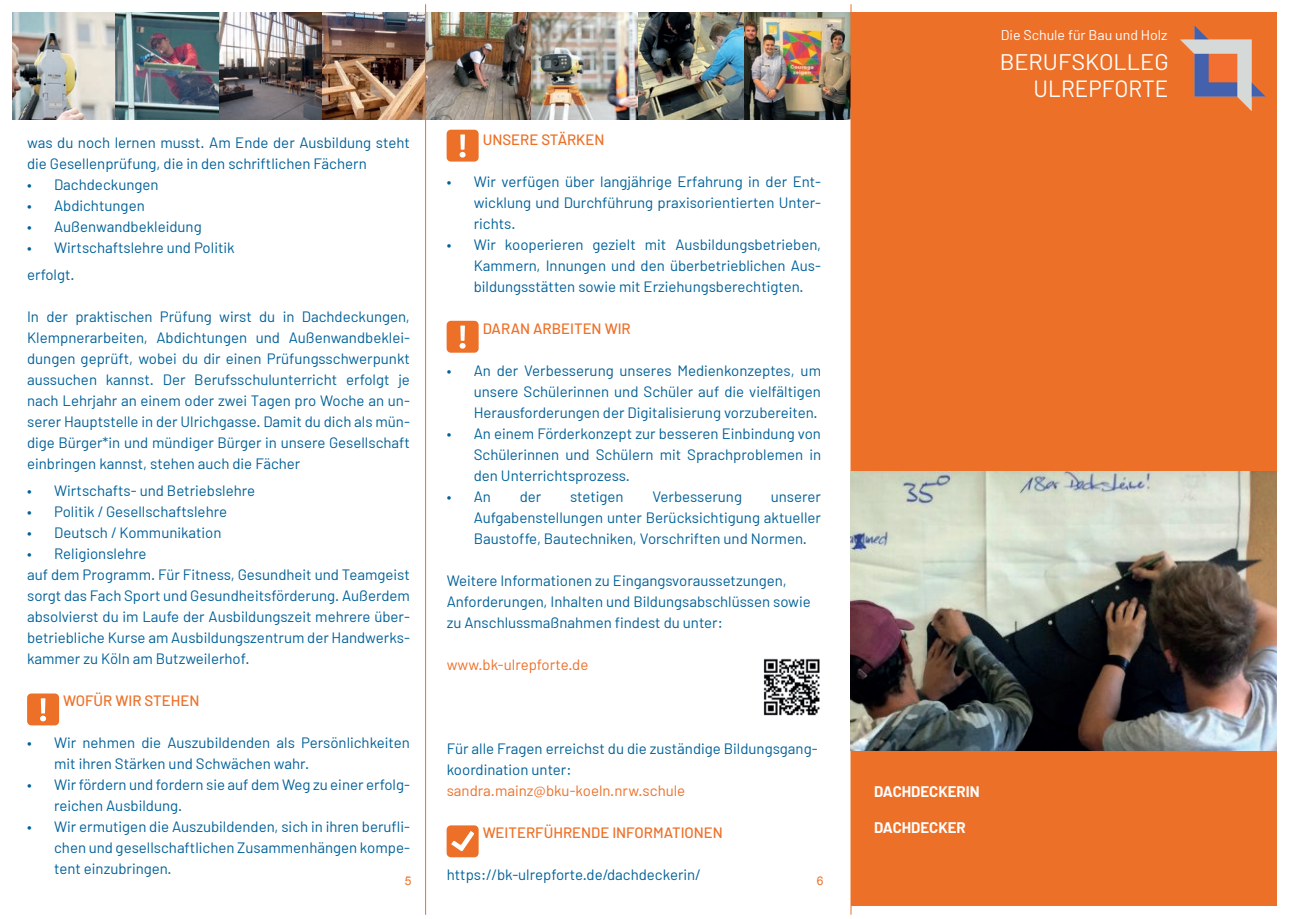
<style>
.page{position:relative;width:1289px;height:919px;background:#fff}
.page>*{position:absolute;margin:0;border:0;box-sizing:border-box;transform-origin:0 0}
.t1{font:23.4px "Barlow";color:#fff;scale:.96 1}
.t2{font:22.5px "Barlow";color:#fff;scale:1.04 1}
.t3{font:15px/21px "Barlow";color:#006199}
.t4{font:500 15px "Barlow";color:#ed7028}
.t5{font:15px "Barlow";color:#ed7028}
.t6{font:700 15px "Barlow";color:#fff}
.t7{font:14.1px "Barlow";color:#fff}
.t8{font:12px "Arial";color:#ed7028}
</style>
<div class="page">
<div style="left:850px;top:13px;width:426px;height:893px;background:#ed7028"></div>
<img style="left:13px;top:13px;width:103px;height:106px">
<img style="left:116px;top:13px;width:103px;height:106px">
<img style="left:219px;top:13px;width:103px;height:106px">
<img style="left:322px;top:13px;width:103px;height:106px">
<img style="left:426px;top:13px;width:105px;height:106px">
<img style="left:531px;top:13px;width:107px;height:106px">
<img style="left:638px;top:13px;width:106px;height:106px">
<img style="left:744px;top:13px;width:106px;height:106px">
<img style="left:1180px;top:26px;width:85px;height:85px">
<hr style="left:425px;top:4px;width:1px;height:910px;background:#ed7028">
<hr style="left:850px;top:4px;width:1px;height:910px;background:#ed7028">
<img style="left:850px;top:471px;width:426px;height:279px">
<div style="left:27px;top:693px;width:32px;height:32px;background:#ed7028;border-radius:4px"></div>
<svg style="left:40px;top:698px;width:6px;height:23px"></svg>
<img style="left:763px;top:658px;width:57px;height:58px">
<div style="left:446px;top:130px;width:32px;height:32px;background:#ed7028;border-radius:4px"></div>
<svg style="left:459px;top:134px;width:6px;height:23px"></svg>
<div style="left:446px;top:321px;width:32px;height:31px;background:#ed7028;border-radius:4px"></div>
<svg style="left:459px;top:325px;width:6px;height:23px"></svg>
<div style="left:446px;top:825px;width:32px;height:32px;background:#ed7028;border-radius:4px"></div>
<svg style="left:451px;top:831px;width:23px;height:20px"></svg>
<p class="t4" style="left:483px;top:130px;width:123px">UNSERE STÄRKEN</p>
<p class="t3" style="left:474px;top:170px;width:349px;text-align:justify;text-indent:-27px">• Wir verfügen über langjährige Erfahrung in der Ent&shy;wicklung und Durchführung praxisorientierten Unter&shy;richts.</p>
<p class="t3" style="left:474px;top:233px;width:349px;text-align:justify;text-indent:-27px">• Wir kooperieren gezielt mit Ausbildungsbetrieben, Kammern, Innungen und den überbetrieblichen Aus&shy;bildungsstätten sowie mit Erziehungsberechtigten.</p>
<p class="t4" style="left:483px;top:319px;width:149px">DARAN ARBEITEN WIR</p>
<p class="t3" style="left:474px;top:359px;width:349px;text-align:justify;text-indent:-27px">• An der Verbesserung unseres Medienkonzeptes, um unsere Schülerinnen und Schüler auf die vielfältigen Herausforderungen der Digitalisierung vorzubereiten.</p>
<p class="t3" style="left:474px;top:422px;width:349px;text-align:justify;text-indent:-27px">• An einem Förderkonzept zur besseren Einbindung von Schülerinnen und Schülern mit Sprachproblemen in den Unterrichtsprozess.</p>
<p class="t3" style="left:447px;top:485px;width:46px">• An</p>
<p class="t3" style="left:519px;top:485px;width:23px">der</p>
<p class="t3" style="left:570px;top:485px;width:55px">stetigen</p>
<p class="t3" style="left:652px;top:485px;width:91px">Verbesserung</p>
<p class="t3" style="left:27px;top:131px;width:384px">was du noch lernen musst. Am Ende der Ausbildung steht die Gesellenprüfung, die in den schriftlichen Fächern</p>
<p class="t3" style="left:27px;top:173px;width:133px">• Dachdeckungen</p>
<p class="t3" style="left:27px;top:194px;width:119px">• Abdichtungen</p>
<p class="t3" style="left:27px;top:215px;width:176px">• Außenwandbekleidung</p>
<p class="t3" style="left:27px;top:233px;width:209px;line-height:27px">• Wirtschaftslehre und Politik erfolgt.</p>
<p class="t3" style="left:27px;top:305px;width:384px;text-align:justify">In der praktischen Prüfung wirst du in Dachdeckungen, Klempnerarbeiten, Abdichtungen und Außenwandbeklei&shy;dungen geprüft, wobei du dir einen Prüfungsschwerpunkt aussuchen kannst. Der Berufsschulunterricht erfolgt je nach Lehrjahr an einem oder zwei Tagen pro Woche an un&shy;serer Hauptstelle in der Ulrichgasse. Damit du dich als mün&shy;dige Bürger*in und mündiger Bürger in unsere Gesellschaft einbringen kannst, stehen auch die Fächer</p>
<p class="t3" style="left:27px;top:479px;width:230px">• Wirtschafts- und Betriebslehre</p>
<p class="t3" style="left:27px;top:500px;width:201px">• Politik / Gesellschaftslehre</p>
<p class="t3" style="left:27px;top:521px;width:196px">• Deutsch / Kommunikation</p>
<p class="t3" style="left:27px;top:542px;width:384px">• Religionslehre<br>auf dem Programm. Für Fitness, Gesundheit und Teamgeist sorgt das Fach Sport und Gesundheitsförderung. Außerdem absolvierst du im Laufe der Ausbildungszeit mehrere über&shy;betriebliche Kurse am Ausbildungszentrum der Handwerks&shy;kammer zu Köln am Butzweilerhof.</p>
<p class="t4" style="left:63px;top:691px;width:138px">WOFÜR WIR STEHEN</p>
<p class="t3" style="left:54px;top:731px;width:357px;text-indent:-27px">• Wir nehmen die Auszubildenden als Persönlichkeiten mit ihren Stärken und Schwächen wahr.</p>
<p class="t3" style="left:54px;top:773px;width:357px;text-indent:-27px">• Wir fördern und fordern sie auf dem Weg zu einer erfolg&shy;reichen Ausbildung.</p>
<p class="t3" style="left:54px;top:815px;width:357px;text-align:justify;text-indent:-27px">• Wir ermutigen die Auszubildenden, sich in ihren berufli&shy;chen und gesellschaftlichen Zusammenhängen kompe&shy;tent einzubringen.</p>
<p class="t3" style="left:473px;top:485px;width:349px;text-align:justify;text-indent:297px">unserer Aufgabenstellungen unter Berücksichtigung aktueller Baustoffe, Bautechniken, Vorschriften und Normen.</p>
<p class="t3" style="left:446px;top:569px;width:365px">Weitere Informationen zu Eingangsvoraussetzungen,<br>Anforderungen, Inhalten und Bildungsabschlüssen sowie zu Anschlussmaßnahmen findest du unter:</p>
<p class="t5" style="left:446px;top:655px;width:143px">www.bk-ulrepforte.de</p>
<p class="t3" style="left:446px;top:737px;width:372px">Für alle Fragen erreichst du die zuständige Bildungsgang&shy;koordination unter:</p>
<p class="t5" style="left:447px;top:781px;width:240px">sandra.mainz@bku-koeln.nrw.schule</p>
<p class="t4" style="left:483px;top:823px;width:241px">WEITERFÜHRENDE INFORMATIONEN</p>
<p class="t3" style="left:447px;top:863px;width:255px">https://bk-ulrepforte.de/dachdeckerin/</p>
<p class="t8" style="left:405px;top:873px;width:8px">5</p>
<p class="t8" style="left:816px;top:873px;width:8px">6</p>
<p class="t7" style="left:1000px;top:26px;width:168px">Die Schule für Bau und Holz</p>
<h2 class="t2" style="left:999px;top:48px;width:164px">BERUFSKOLLEG</h2>
<h1 class="t1" style="left:1033px;top:74px;width:142px">ULREPFORTE</h1>
<p class="t6" style="left:874px;top:782px;width:107px">DACHDECKERIN</p>
<p class="t6" style="left:874px;top:818px;width:93px">DACHDECKER</p>
</div>
